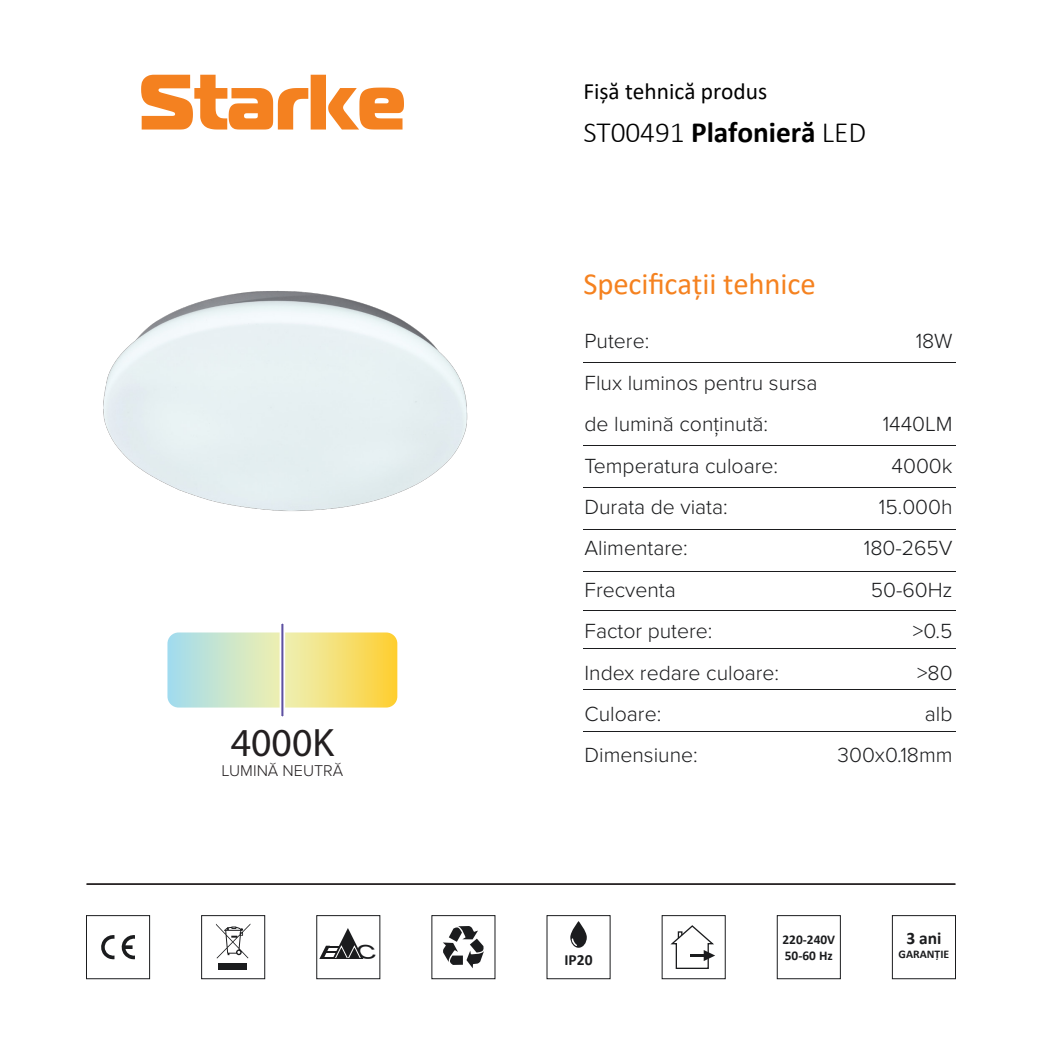
<style>
.page{position:relative;width:1042px;height:1043px;background:#fff}
.page>*{position:absolute;margin:0;border:0;box-sizing:border-box;transform-origin:0 0}
.t1{font:39.73px "Myriad Pro";color:#231f20}
.t2{font:30.8px "Calibri";letter-spacing:-.005em;color:#f58220}
.t3{font:300 29.4px "Calibri";letter-spacing:-.005em;color:#000}
.t4{font:23.45px "Calibri";color:#000}
.t5{font:300 21.18px/41.3px "Proxima Nova";color:#1b1c1e}
.t6{font:700 17.5px "Calibri";color:#1b1c1e}
.t7{font:300 16.1px "Proxima Nova";color:#231f20}
.t8{font:700 15.58px "Calibri";color:#1b1c1e}
.t9{font:700 13.3px/16.1px "Calibri";color:#1b1c1e}
.t10{font:700 11.72px "Calibri";color:#1b1c1e}
.s1{font-weight:700}
</style>
<div class="page">
<hr style="left:86px;top:883px;width:869px;height:2px;background:#231f20">
<svg style="left:141px;top:75px;width:263px;height:55px"></svg>
<svg style="left:121px;top:935px;width:14px;height:24px"></svg>
<svg style="left:101px;top:935px;width:13px;height:24px"></svg>
<div style="left:86px;top:915px;width:64px;height:64px;border:1px solid #1b1c1e"></div>
<div style="left:662px;top:915px;width:64px;height:64px;border:1px solid #1b1c1e"></div>
<div style="left:431px;top:915px;width:64px;height:64px;border:1px solid #1b1c1e"></div>
<svg style="left:443px;top:926px;width:41px;height:42px"></svg>
<div style="left:316px;top:915px;width:64px;height:64px;border:1px solid #1b1c1e"></div>
<div style="left:546px;top:915px;width:64px;height:64px;border:1px solid #1b1c1e"></div>
<svg style="left:570px;top:921px;width:17px;height:27px"></svg>
<div style="left:201px;top:915px;width:64px;height:64px;border:1px solid #1b1c1e"></div>
<div style="left:219px;top:963px;width:28px;height:7px;background:#1b1c1e"></div>
<svg style="left:216px;top:924px;width:34px;height:34px"></svg>
<div style="left:318px;top:959px;width:61px;height:7px;background:#fff"></div>
<svg style="left:670px;top:925px;width:45px;height:44px"></svg>
<div style="left:777px;top:915px;width:64px;height:64px;border:1px solid #1b1c1e"></div>
<div style="left:892px;top:915px;width:64px;height:64px;border:1px solid #1b1c1e"></div>
<svg style="left:167px;top:632px;width:230px;height:75px"></svg>
<svg style="left:280px;top:623px;width:5px;height:94px"></svg>
<hr style="left:583px;top:445px;width:372px;height:1px;background:#1b1c1e">
<hr style="left:583px;top:362px;width:372px;height:1px;background:#1b1c1e">
<hr style="left:583px;top:487px;width:372px;height:1px;background:#1b1c1e">
<hr style="left:583px;top:529px;width:372px;height:1px;background:#1b1c1e">
<hr style="left:583px;top:571px;width:372px;height:1px;background:#1b1c1e">
<hr style="left:583px;top:609px;width:372px;height:1px;background:#1b1c1e">
<hr style="left:583px;top:689px;width:372px;height:1px;background:#1b1c1e">
<hr style="left:583px;top:731px;width:372px;height:1px;background:#1b1c1e">
<hr style="left:583px;top:648px;width:372px;height:1px;background:#1b1c1e">
<img style="left:103px;top:290px;width:365px;height:221px">
<svg style="left:319px;top:928px;width:45px;height:31px"></svg>
<h1 class="t1" style="left:231px;top:718px;width:105px">4000K</h1>
<p class="t7" style="left:222px;top:758px;width:123px">LUMINĂ NEUTRĂ</p>
<p class="t4" style="left:583px;top:75px;width:185px">Fișă tehnică produs</p>
<h3 class="t3" style="left:583px;top:114px;width:284px">ST00491 <span class="s1">Plafonieră</span> LED</h3>
<h2 class="t2" style="left:583px;top:262px;width:234px">Specificații tehnice</h2>
<p class="t5" style="left:584px;top:319px;width:235px">Putere:<br>Flux luminos pentru sursa de lumină conținută:<br>Temperatura culoare:<br>Durata de viata:<br>Alimentare:<br>Frecventa<br>Factor putere:<br>Index redare culoare:<br>Culoare:<br>Dimensiune:</p>
<p class="t5" style="left:915px;top:319px;width:38px">18W</p>
<p class="t5" style="left:837px;top:402px;width:116px;text-align:right">1440LM<br>4000k<br>15.000h<br>180-265V<br>50-60Hz &gt;0.5<br>&gt;80<br>alb<br>300x0.18mm</p>
<p class="t8" style="left:564px;top:949px;width:30px">IP20</p>
<p class="t9" style="left:782px;top:931px;width:54px">220-240V<br>50-60 Hz</p>
<p class="t6" style="left:906px;top:926px;width:37px">3 ani</p>
<p class="t10" style="left:898px;top:946px;width:52px">GARANȚIE</p>
</div>
